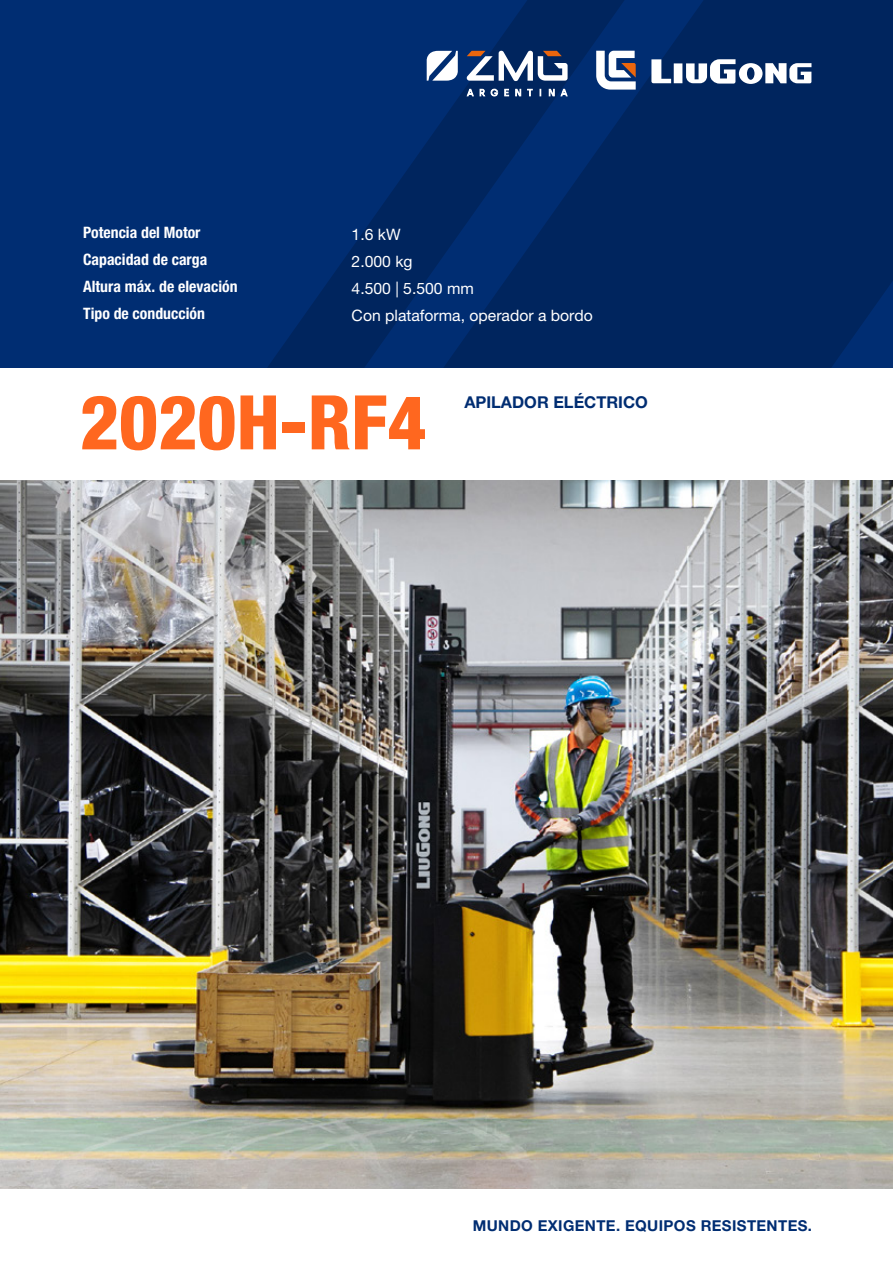
<style>
.page{position:relative;width:893px;height:1263px;background:#fff}
.page>*{position:absolute;margin:0;border:0;box-sizing:border-box;transform-origin:0 0}
.t1{font:800 condensed 75.45px "Helvetica Neue LT Pro";color:#ff671f}
.t2{font:700 16.35px "Helvetica Neue LT Pro";color:#002d72}
.t3{font:700 condensed 15.75px/27px "Helvetica Neue LT Pro";color:#fff}
.t4{font:15.75px/27px "Helvetica Neue LT Pro";color:#fff}
.t5{font:700 15px "Helvetica Neue LT Pro";letter-spacing:.025em;color:#002d72}
</style>
<div class="page">
<img style="left:0;top:480px;width:893px;height:709px">
<div style="left:0;top:0;width:893px;height:368px;background:#002d72"></div>
<svg style="left:267px;top:50px;width:176px;height:318px"></svg>
<svg style="left:443px;top:0;width:450px;height:368px;fill:#00255e"></svg>
<svg style="left:466px;top:51px;width:102px;height:47px;background:#54698d"></svg>
<svg style="left:427px;top:51px;width:31px;height:30px"></svg>
<svg style="left:651px;top:59px;width:160px;height:25px;background:#8d9db7"></svg>
<svg style="left:596px;top:51px;width:40px;height:39px"></svg>
<p class="t3" style="left:83px;top:219px;width:156px">Potencia del Motor<br>Capacidad de carga<br>Altura máx. de elevación<br>Tipo de conducción</p>
<p class="t4" style="left:352px;top:220px;width:243px">1.6 kW<br>2.000 kg<br>4.500 | 5.500 mm<br>Con plataforma, operador a bordo</p>
<h1 class="t1" style="left:80px;top:376px;width:348px">2020H-RF4</h1>
<p class="t2" style="left:464px;top:392px;width:185px">APILADOR ELÉCTRICO</p>
<p class="t5" style="left:473px;top:1216px;width:341px">MUNDO EXIGENTE. EQUIPOS RESISTENTES.</p>
</div>
